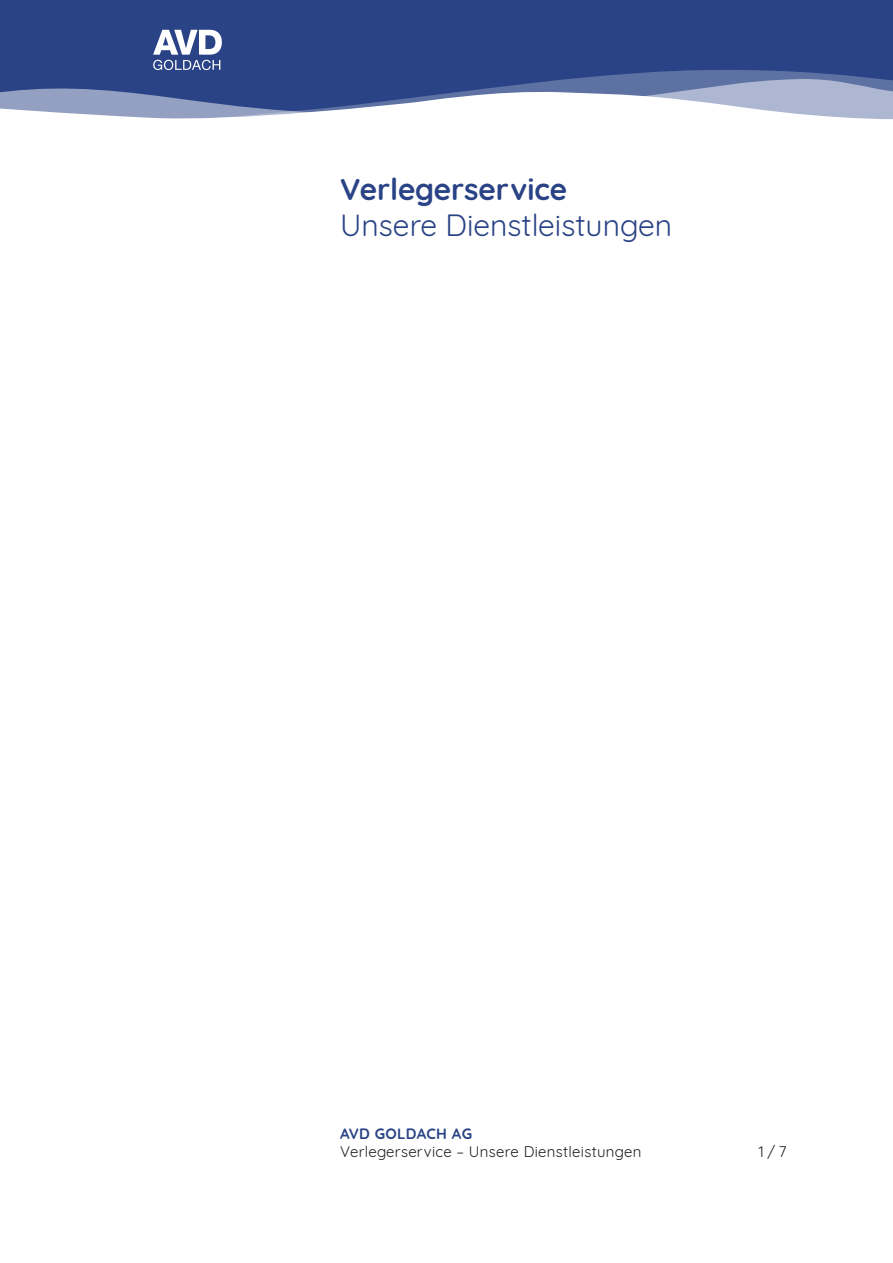
<style>
.page{position:relative;width:893px;height:1263px;background:#fff}
.page>*{position:absolute;margin:0;border:0;box-sizing:border-box;transform-origin:0 0}
.t1{font:30px "Quicksand";color:#2a4386}
.t2{font:700 30px "Quicksand";color:#2a4386}
.t3{font:15px "Quicksand";letter-spacing:.02em;color:#231f20}
.t4{font:700 15px "Quicksand";letter-spacing:.02em;color:#2a4386}
</style>
<div class="page">
<div style="left:0;top:0;width:893px;height:130px;background:#2a4386"></div>
<svg style="left:24px;top:70px;width:869px;height:20px"></svg>
<svg style="left:0;top:90px;width:893px;height:40px;background:#c5ccde"></svg>
<svg style="left:153px;top:30px;width:69px;height:40px"></svg>
<h1 class="t2" style="left:340px;top:165px;width:229px">Verlegerservice</h1>
<h1 class="t1" style="left:340px;top:202px;width:333px">Unsere Dienstleistungen</h1>
<p class="t4" style="left:340px;top:1121px;width:133px">AVD GOLDACH AG</p>
<p class="t3" style="left:340px;top:1140px;width:303px">Verlegerservice – Unsere Dienstleistungen</p>
<p class="t3" style="left:759px;top:1140px;width:29px">1 / 7</p>
</div>
